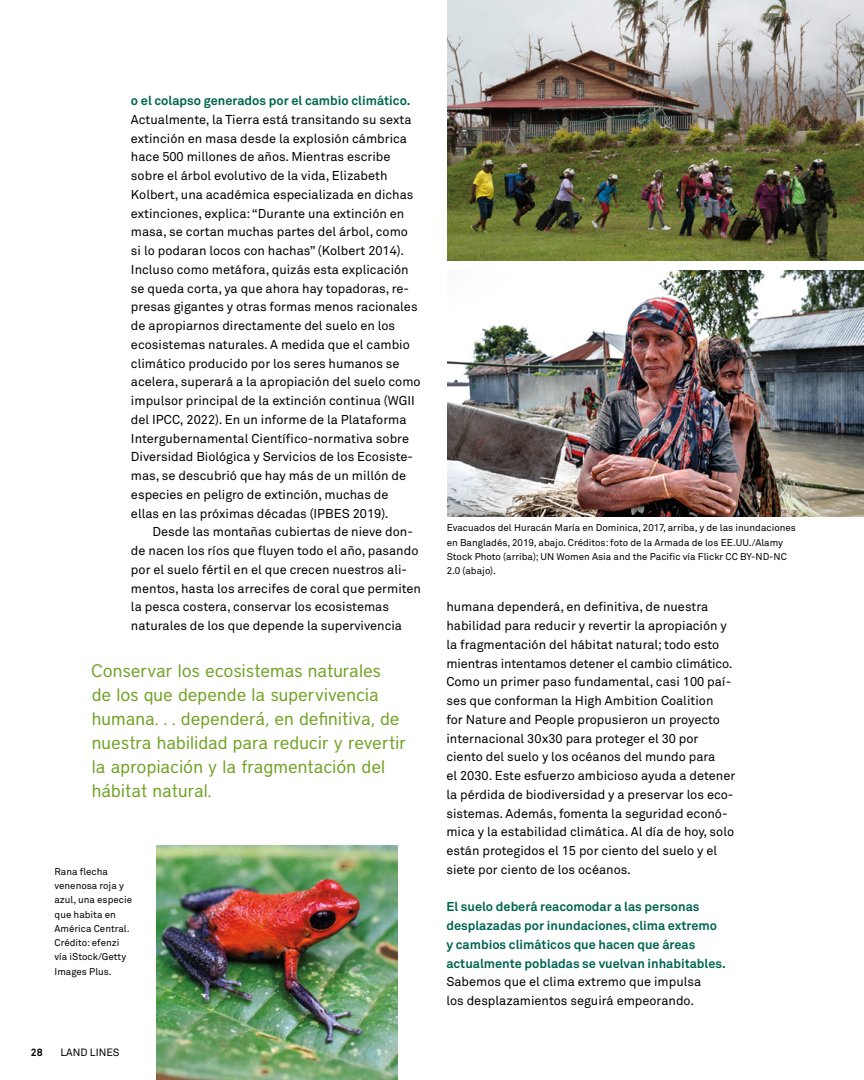
<style>
.page{position:relative;width:864px;height:1080px;background:#fff}
.page>*{position:absolute;margin:0;border:0;box-sizing:border-box;transform-origin:0 0}
.t1{font:18px/24px "District";color:#72a124}
.t2{font:12.75px/18.8px "Akkurat Pro";color:#000}
.t3{font:700 12.75px/18.8px "Akkurat Pro";color:#006551}
.t4{font:10.5px "Akkurat Pro";color:#000}
.t5{font:700 10.5px "Akkurat Pro";color:#000}
.t6{font:9.75px/14.2px "Akkurat Pro";color:#000}
</style>
<div class="page">
<img style="left:157px;top:846px;width:241px;height:234px">
<img style="left:448px;top:0;width:416px;height:261px">
<img style="left:448px;top:270px;width:416px;height:246px">
<p class="t3" style="left:131px;top:91px;width:281px">o el colapso generados por el cambio climático.</p>
<p class="t2" style="left:131px;top:110px;width:291px">Actualmente, la Tierra está transitando su sexta extinción en masa desde la explosión cámbrica hace 500 millones de años. Mientras escribe sobre el árbol evolutivo de la vida, Elizabeth Kolbert, una académica especializada en dichas extinciones, explica: “Durante una extinción en masa, se cortan muchas partes del árbol, como si lo podaran locos con hachas” (Kolbert 2014).<br>Incluso como metáfora, quizás esta explicación se queda corta, ya que ahora hay topadoras, re&shy;presas gigantes y otras formas menos racionales de apropiarnos directamente del suelo en los ecosistemas naturales. A medida que el cambio climático producido por los seres humanos se acelera, superará a la apropiación del suelo como impulsor principal de la extinción continua (WGII del IPCC, 2022). En un informe de la Plataforma Intergubernamental Científico-normativa sobre Diversidad Biológica y Servicios de los Ecosiste&shy;mas, se descubrió que hay más de un millón de especies en peligro de extinción, muchas de<br>ellas en las próximas décadas (IPBES 2019).</p>
<p class="t2" style="left:131px;top:523px;width:292px;text-indent:22px">Desde las montañas cubiertas de nieve don&shy;de nacen los ríos que fluyen todo el año, pasando por el suelo fértil en el que crecen nuestros ali&shy;mentos, hasta los arrecifes de coral que permiten la pesca costera, conservar los ecosistemas naturales de los que depende la supervivencia</p>
<h1 class="t1" style="left:91px;top:658px;width:316px">Conservar los ecosistemas naturales<br>de los que depende la supervivencia humana. . . dependerá, en definitiva, de nuestra habilidad para reducir y revertir la apropiación y la fragmentación del hábitat natural.</h1>
<p class="t6" style="left:55px;top:865px;width:79px">Rana flecha venenosa roja y azul, una especie que habita en<br>América Central.<br>Crédito: efenzi vía iStock/Getty<br>Images Plus.</p>
<p class="t5" style="left:31px;top:1046px;width:13px">28</p>
<p class="t4" style="left:60px;top:1047px;width:61px">LAND LINES</p>
<p class="t6" style="left:447px;top:521px;width:351px">Evacuados del Huracán María en Dominica, 2017, arriba, y de las inundaciones en Bangladés, 2019, abajo. Créditos: foto de la Armada de los EE.UU./Alamy Stock Photo (arriba); UN Women Asia and the Pacific vía Flickr CC BY-ND-NC 2.0 (abajo).</p>
<p class="t2" style="left:446px;top:598px;width:290px">humana dependerá, en definitiva, de nuestra habilidad para reducir y revertir la apropiación y la fragmentación del hábitat natural; todo esto mientras intentamos detener el cambio climático.<br>Como un primer paso fundamental, casi 100 paí&shy;ses que conforman la High Ambition Coalition<br>for Nature and People propusieron un proyecto internacional 30x30 para proteger el 30 por ciento del suelo y los océanos del mundo para<br>el 2030. Este esfuerzo ambicioso ayuda a detener la pérdida de biodiversidad y a preservar los eco&shy;sistemas. Además, fomenta la seguridad econó&shy;mica y la estabilidad climática. Al día de hoy, solo están protegidos el 15 por ciento del suelo y el siete por ciento de los océanos.</p>
<p class="t3" style="left:446px;top:898px;width:281px">El suelo deberá reacomodar a las personas desplazadas por inundaciones, clima extremo y cambios climáticos que hacen que áreas actualmente pobladas se vuelvan inhabitables.</p>
<p class="t2" style="left:446px;top:973px;width:256px">Sabemos que el clima extremo que impulsa los desplazamientos seguirá empeorando.</p>
</div>
